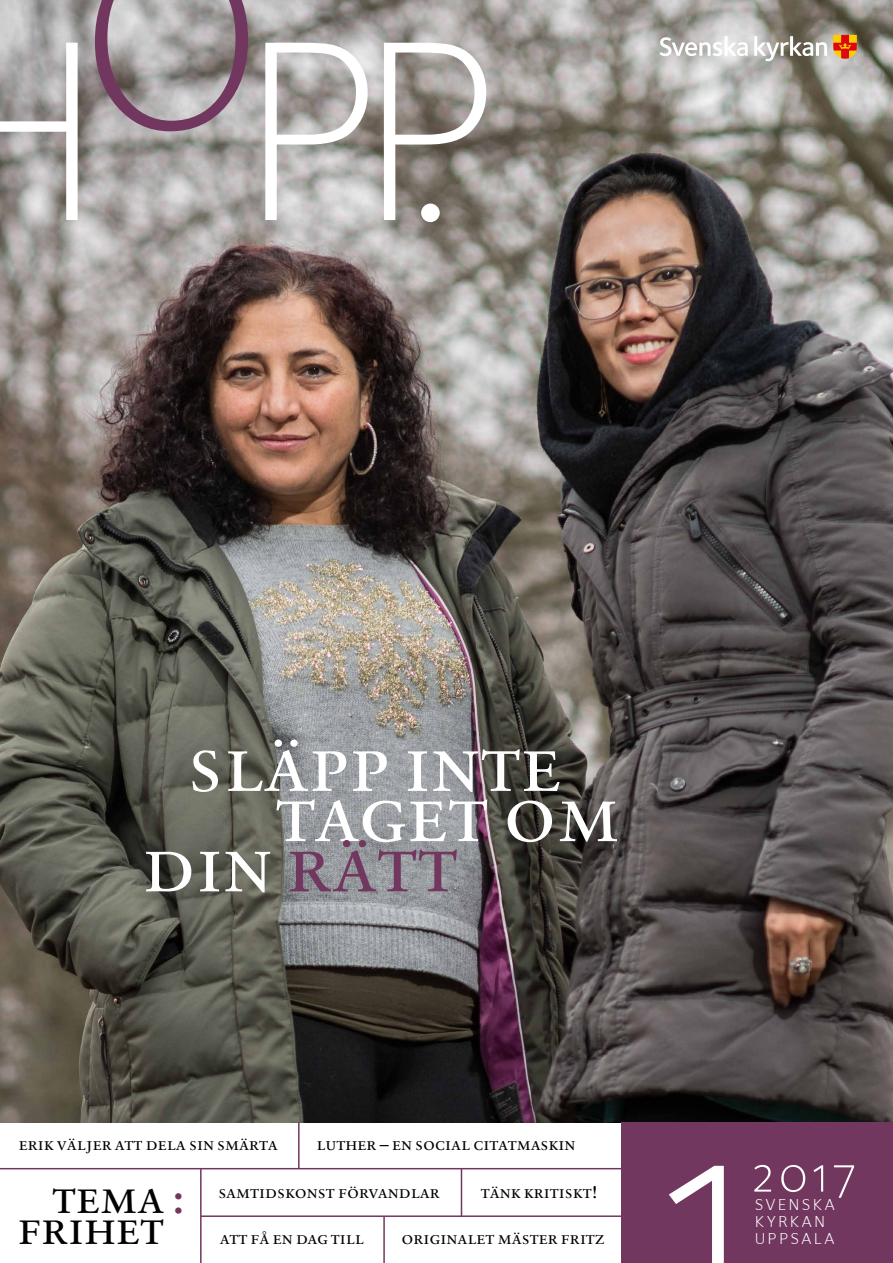
<style>
.page{position:relative;width:893px;height:1263px;background:#fff}
.page>*{position:absolute;margin:0;border:0;box-sizing:border-box;transform-origin:0 0}
.t1{font:287.85px "Foundry Sterling Light OSF";color:#fff}
.t2{font:81px "Sabon Roman SC";color:#fff}
.t3{font:81px "Sabon Roman SC";color:#72375f}
.t4{font:51.15px "Foundry Sterling Light OSF";color:#fff}
.t5{font:48px "Sabon Roman SC";color:#000}
.t6{font:21.3px/17.1px "Foundry Sterling Light Expert";letter-spacing:.1em;color:#fff}
.t7{font:18px "Sabon Roman SC";color:#000}
.s1{color:#fff}
.s2{color:#72375f}
</style>
<div class="page">
<hr style="left:298px;top:1122px;width:2px;height:46px;background:#72375f">
<img style="left:0;top:0;width:893px;height:1123px">
<hr style="left:0;top:1168px;width:893px;height:1px;background:#72375f">
<hr style="left:201px;top:1215px;width:571px;height:2px;background:#72375f">
<hr style="left:200px;top:1169px;width:2px;height:94px;background:#72375f">
<div style="left:622px;top:1123px;width:271px;height:140px;background:#72375f"></div>
<svg style="left:0;top:43px;width:78px;height:177px"></svg>
<svg style="left:265px;top:43px;width:103px;height:177px"></svg>
<svg style="left:95px;top:0;width:153px;height:131px;background:#a1939a"></svg>
<svg style="left:384px;top:43px;width:102px;height:179px"></svg>
<svg style="left:659px;top:36px;width:89px;height:20px"></svg>
<svg style="left:754px;top:36px;width:73px;height:25px"></svg>
<svg style="left:833px;top:35px;width:24px;height:24px"></svg>
<hr style="left:383px;top:1216px;width:2px;height:47px;background:#72375f">
<hr style="left:461px;top:1169px;width:1px;height:47px;background:#72375f">
<h2 class="t2" style="left:187px;top:715px;width:376px">släpp inte</h2>
<h2 class="t2" style="left:275px;top:765px;width:346px">taget om</h2>
<h2 class="t3" style="left:142px;top:815px;width:317px"><span class="s1">din</span> rätt</h2>
<p class="t7" style="left:19px;top:1133px;width:260px">erik väljer att dela sin smärta</p>
<p class="t7" style="left:317px;top:1133px;width:260px">luther – en social citatmaskin</p>
<h3 class="t5" style="left:52px;top:1168px;width:134px">tema <span class="s2">:</span></h3>
<h3 class="t5" style="left:18px;top:1199px;width:148px">frihet</h3>
<p class="t7" style="left:219px;top:1181px;width:223px">samtidskonst förvandlar</p>
<p class="t7" style="left:481px;top:1181px;width:119px">tänk kritiskt!</p>
<p class="t7" style="left:220px;top:1227px;width:146px">att få en dag till</p>
<p class="t7" style="left:402px;top:1227px;width:205px">originalet mäster fritz</p>
<h1 class="t1" style="left:668px;top:1052px;width:82px">1</h1>
<h3 class="t4" style="left:753px;top:1145px;width:104px">2017</h3>
<p class="t6" style="left:755px;top:1194px;width:82px">svenska kyrkan uppsala</p>
</div>
